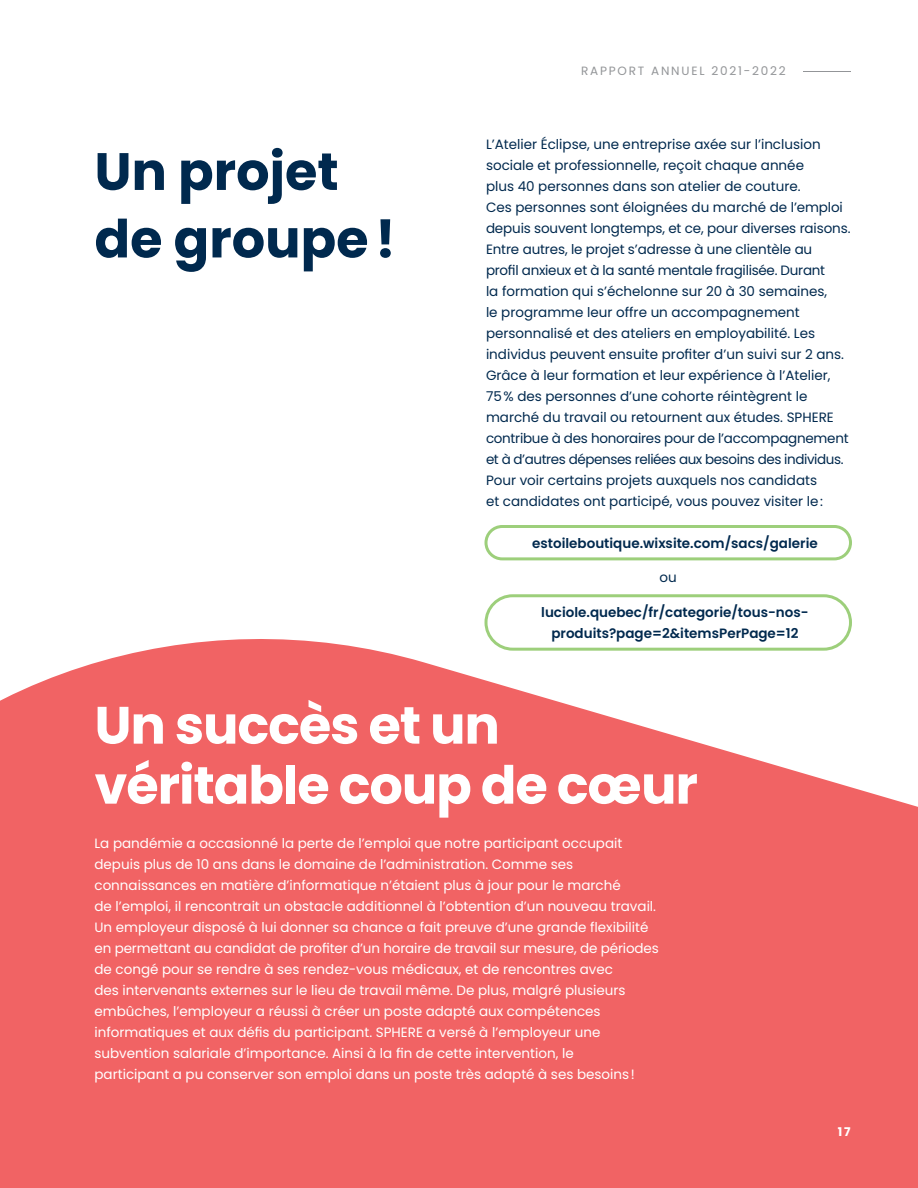
<style>
.page{position:relative;width:918px;height:1188px;background:#fff}
.page>*{position:absolute;margin:0;border:0;box-sizing:border-box;transform-origin:0 0}
.t1{font:700 52.5px/60px "Poppins";letter-spacing:-.02em;color:#fff}
.t2{font:700 52.5px/67.5px "Poppins";color:#00294e}
.t3{font:13.5px/21px "Poppins";color:#00294e}
.t4{font:13.5px/21px "Poppins";color:#fff}
.t5{font:600 13.5px/21px "Poppins";color:#00294e;text-align:center}
.t6{font:12px "Poppins";letter-spacing:.15em;color:#939598}
.t7{font:700 12px "Poppins";color:#fff}
</style>
<div class="page">
<svg style="left:0;top:598px;width:918px;height:590px;fill:#f16364"></svg>
<div style="left:484px;top:525px;width:368px;height:35px;border:3px solid #9dcf7b;border-radius:16px"></div>
<div style="left:484px;top:594px;width:368px;height:57px;border:3px solid #9dcf7b;border-radius:27px"></div>
<hr style="left:803px;top:71px;width:47px;height:1px;background:#939598">
<h1 class="t2" style="left:94px;top:138px;width:303px">Un projet de groupe !</h1>
<p class="t6" style="left:581px;top:63px;width:206px">RAPPORT ANNUEL 2021-2022</p>
<p class="t3" style="left:486px;top:134px;width:366px">L’Atelier Éclipse, une entreprise axée sur l’inclusion sociale et professionnelle, reçoit chaque année<br>plus 40 personnes dans son atelier de couture.<br>Ces personnes sont éloignées du marché de l’emploi depuis souvent longtemps, et ce, pour diverses raisons.<br>Entre autres, le projet s’adresse à une clientèle au<br>profil anxieux et à la santé mentale fragilisée. Durant<br>la formation qui s’échelonne sur 20 à 30 semaines,<br>le programme leur offre un accompagnement personnalisé et des ateliers en employabilité. Les individus peuvent ensuite profiter d’un suivi sur 2 ans.<br>Grâce à leur formation et leur expérience à l’Atelier,<br>75 % des personnes d’une cohorte réintègrent le marché du travail ou retournent aux études. SPHERE contribue à des honoraires pour de l’accompagnement et à d’autres dépenses reliées aux besoins des individus.<br>Pour voir certains projets auxquels nos candidats<br>et candidates ont participé, vous pouvez visiter le :</p>
<p class="t5" style="left:532px;top:532px;width:287px">estoileboutique.wixsite.com/sacs/galerie</p>
<p class="t3" style="left:660px;top:567px;width:19px">ou</p>
<p class="t5" style="left:541px;top:602px;width:269px">luciole.quebec/fr/categorie/tous-nos&shy;produits?page=2&amp;itemsPerPage=12</p>
<h1 class="t1" style="left:94px;top:696px;width:605px">Un succès et un véritable coup de cœur</h1>
<p class="t4" style="left:94px;top:833px;width:566px">La pandémie a occasionné la perte de l’emploi que notre participant occupait depuis plus de 10 ans dans le domaine de l’administration. Comme ses connaissances en matière d’informatique n’étaient plus à jour pour le marché<br>de l’emploi, il rencontrait un obstacle additionnel à l’obtention d’un nouveau travail.<br>Un employeur disposé à lui donner sa chance a fait preuve d’une grande flexibilité en permettant au candidat de profiter d’un horaire de travail sur mesure, de périodes de congé pour se rendre à ses rendez-vous médicaux, et de rencontres avec<br>des intervenants externes sur le lieu de travail même. De plus, malgré plusieurs embûches, l’employeur a réussi à créer un poste adapté aux compétences informatiques et aux défis du participant. SPHERE a versé à l’employeur une subvention salariale d’importance. Ainsi à la fin de cette intervention, le<br>participant a pu conserver son emploi dans un poste très adapté à ses besoins !</p>
<p class="t7" style="left:838px;top:1125px;width:14px">17</p>
</div>
